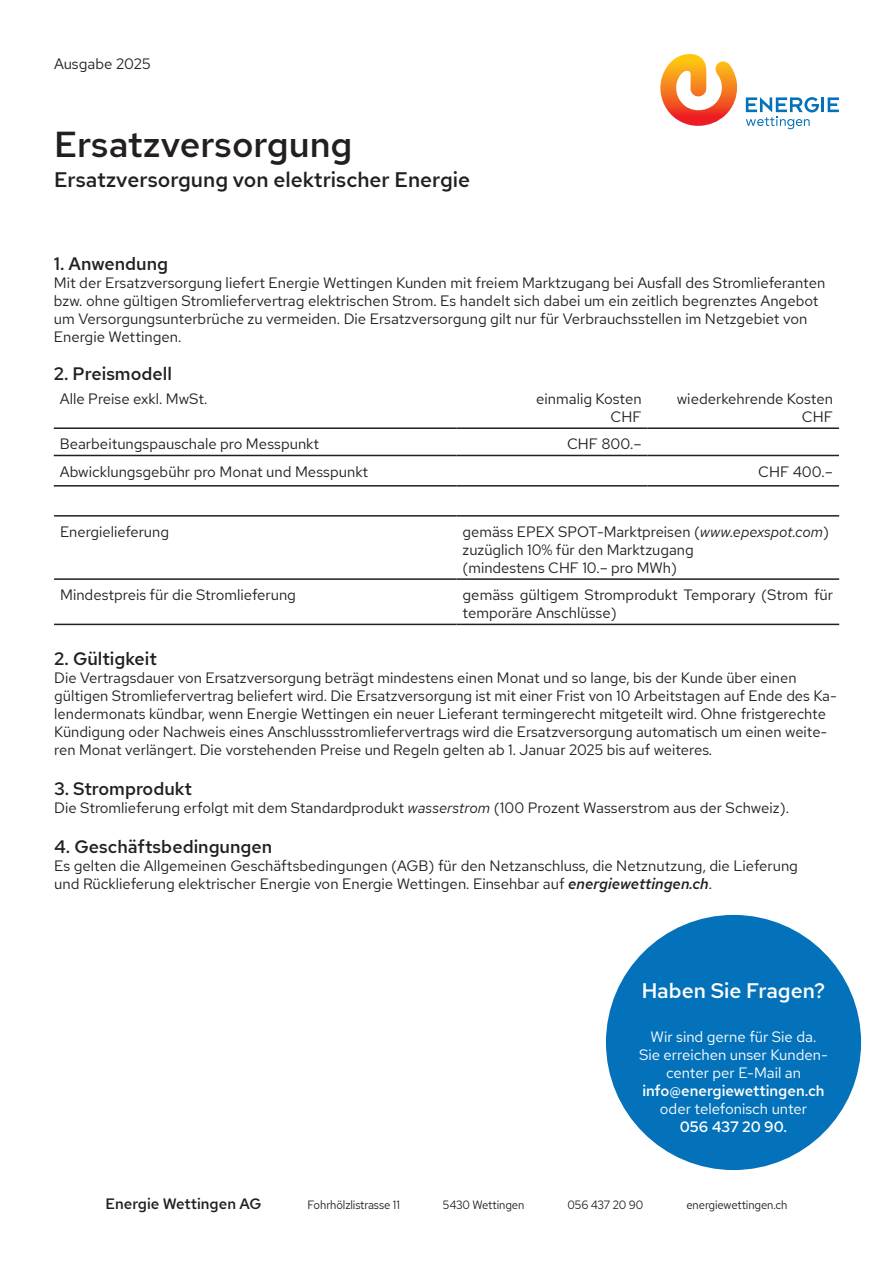
<style>
.page{position:relative;width:893px;height:1263px;background:#fff}
.page>*{position:absolute;margin:0;border:0;box-sizing:border-box;transform-origin:0 0}
.t1{font:500 36px "Red Hat Text";color:#231f20}
.t2{font:500 21px "Red Hat Text";color:#231f20}
.t3{font:500 21px "Red Hat Text";color:#fff}
.t4{font:500 18px "Red Hat Text";color:#231f20}
.t5{font:15px/18px "Red Hat Text";color:#231f20}
.t6{font:15px/18px "Red Hat Text";color:#fff;text-align:center}
.t7{font:500 15px "Red Hat Text";color:#231f20}
.t8{font:12px "Red Hat Text";letter-spacing:-.01em;color:#231f20;scale:.95 1}
.s1{font-style:italic}
.s2{font-weight:500;font-style:italic}
.s3{font-weight:500}
</style>
<div class="page">
<hr style="left:821px;top:97px;width:3px;height:15px;background:#0372bb">
<svg style="left:828px;top:97px;width:11px;height:15px"></svg>
<svg style="left:746px;top:97px;width:73px;height:32px"></svg>
<svg style="left:660px;top:54px;width:77px;height:72px"></svg>
<hr style="left:54px;top:515px;width:403px;height:2px;background:#231f20">
<hr style="left:457px;top:515px;width:382px;height:2px;background:#231f20">
<hr style="left:54px;top:578px;width:403px;height:2px;background:#231f20">
<hr style="left:457px;top:578px;width:382px;height:2px;background:#231f20">
<hr style="left:54px;top:624px;width:403px;height:1px;background:#231f20">
<hr style="left:457px;top:624px;width:382px;height:1px;background:#231f20">
<div style="left:606px;top:915px;width:255px;height:255px;background:#0372bb;border-radius:50%"></div>
<hr style="left:54px;top:427px;width:402px;height:2px;background:#231f20">
<hr style="left:456px;top:427px;width:192px;height:2px;background:#231f20">
<hr style="left:648px;top:427px;width:191px;height:2px;background:#231f20">
<hr style="left:54px;top:455px;width:402px;height:1px;background:#231f20">
<hr style="left:456px;top:455px;width:192px;height:1px;background:#231f20">
<hr style="left:648px;top:455px;width:191px;height:1px;background:#231f20">
<hr style="left:54px;top:485px;width:402px;height:2px;background:#231f20">
<hr style="left:456px;top:485px;width:192px;height:2px;background:#231f20">
<hr style="left:648px;top:485px;width:191px;height:2px;background:#231f20">
<p class="t5" style="left:54px;top:55px;width:98px">Ausgabe 2025</p>
<p class="t1" style="left:54px;top:120px;width:300px">Ersatzversorgung</p>
<p class="t2" style="left:54px;top:165px;width:418px">Ersatzversorgung von elektrischer Energie</p>
<p class="t4" style="left:54px;top:251px;width:116px">1. Anwendung</p>
<p class="t5" style="left:54px;top:273px;width:773px">Mit der Ersatzversorgung liefert Energie Wettingen Kunden mit freiem Marktzugang bei Ausfall des Stromlieferanten bzw. ohne gültigen Stromliefervertrag elektrischen Strom. Es handelt sich dabei um ein zeitlich begrenztes Angebot um Versorgungsunterbrüche zu vermeiden. Die Ersatzversorgung gilt nur für Verbrauchsstellen im Netzgebiet von Energie Wettingen.</p>
<p class="t4" style="left:54px;top:362px;width:120px">2. Preismodell</p>
<p class="t5" style="left:60px;top:390px;width:149px">Alle Preise exkl. MwSt.</p>
<p class="t5" style="left:536px;top:390px;width:107px;text-align:right">einmalig Kosten<br>CHF</p>
<p class="t5" style="left:677px;top:390px;width:158px">wiederkehrende Kosten</p>
<p class="t5" style="left:802px;top:408px;width:33px">CHF</p>
<p class="t5" style="left:60px;top:435px;width:261px">Bearbeitungspauschale pro Messpunkt</p>
<p class="t5" style="left:567px;top:435px;width:76px">CHF 800.–</p>
<p class="t5" style="left:60px;top:462px;width:310px">Abwicklungsgebühr pro Monat und Messpunkt</p>
<p class="t5" style="left:758px;top:462px;width:76px">CHF 400.–</p>
<p class="t5" style="left:60px;top:523px;width:110px">Energielieferung</p>
<p class="t5" style="left:463px;top:523px;width:368px">gemäss EPEX SPOT-Marktpreisen (<span class="s1">www.epexspot.com</span>) zuzüglich 10% für den Marktzugang<br>(mindestens CHF 10.– pro MWh)</p>
<p class="t5" style="left:60px;top:586px;width:237px">Mindestpreis für die Stromlieferung</p>
<p class="t5" style="left:463px;top:586px;width:372px">gemäss gültigem Stromprodukt Temporary (Strom für temporäre Anschlüsse)</p>
<p class="t4" style="left:54px;top:647px;width:104px">2. Gültigkeit</p>
<p class="t5" style="left:54px;top:668px;width:784px">Die Vertragsdauer von Ersatzversorgung beträgt mindestens einen Monat und so lange, bis der Kunde über einen gültigen Stromliefervertrag beliefert wird. Die Ersatzversorgung ist mit einer Frist von 10 Arbeitstagen auf Ende des Ka&shy;lendermonats kündbar, wenn Energie Wettingen ein neuer Lieferant termingerecht mitgeteilt wird. Ohne fristgerechte Kündigung oder Nachweis eines Anschlussstromliefervertrags wird die Ersatzversorgung automatisch um einen weite&shy;ren Monat verlängert. Die vorstehenden Preise und Regeln gelten ab 1. Januar 2025 bis auf weiteres.</p>
<p class="t4" style="left:54px;top:776px;width:139px">3. Stromprodukt</p>
<p class="t5" style="left:54px;top:798px;width:736px">Die Stromlieferung erfolgt mit dem Standardprodukt <span class="s1">wasserstrom</span> (100 Prozent Wasserstrom aus der Schweiz).</p>
<p class="t4" style="left:54px;top:834px;width:220px">4. Geschäftsbedingungen</p>
<p class="t5" style="left:54px;top:856px;width:745px">Es gelten die Allgemeinen Geschäftsbedingungen (AGB) für den Netzanschluss, die Netznutzung, die Lieferung und Rücklieferung elektrischer Energie von Energie Wettingen. Einsehbar auf <span class="s2">energiewettingen.ch</span>.</p>
<p class="t3" style="left:642px;top:977px;width:185px">Haben Sie Fragen?</p>
<p class="t6" style="left:639px;top:1027px;width:190px">Wir sind gerne für Sie da.<br>Sie erreichen unser Kunden&shy;center per E-Mail an <span class="s3">info@energiewettingen.ch </span>oder telefonisch unter<br><span class="s3">056 437 20 90.</span></p>
<p class="t7" style="left:105px;top:1194px;width:158px">Energie Wettingen AG</p>
<p class="t8" style="left:308px;top:1197px;width:99px">Fohrhölzlistrasse 11</p>
<p class="t8" style="left:443px;top:1197px;width:87px">5430 Wettingen</p>
<p class="t8" style="left:568px;top:1197px;width:81px">056 437 20 90</p>
<p class="t8" style="left:686px;top:1197px;width:108px">energiewettingen.ch</p>
</div>
